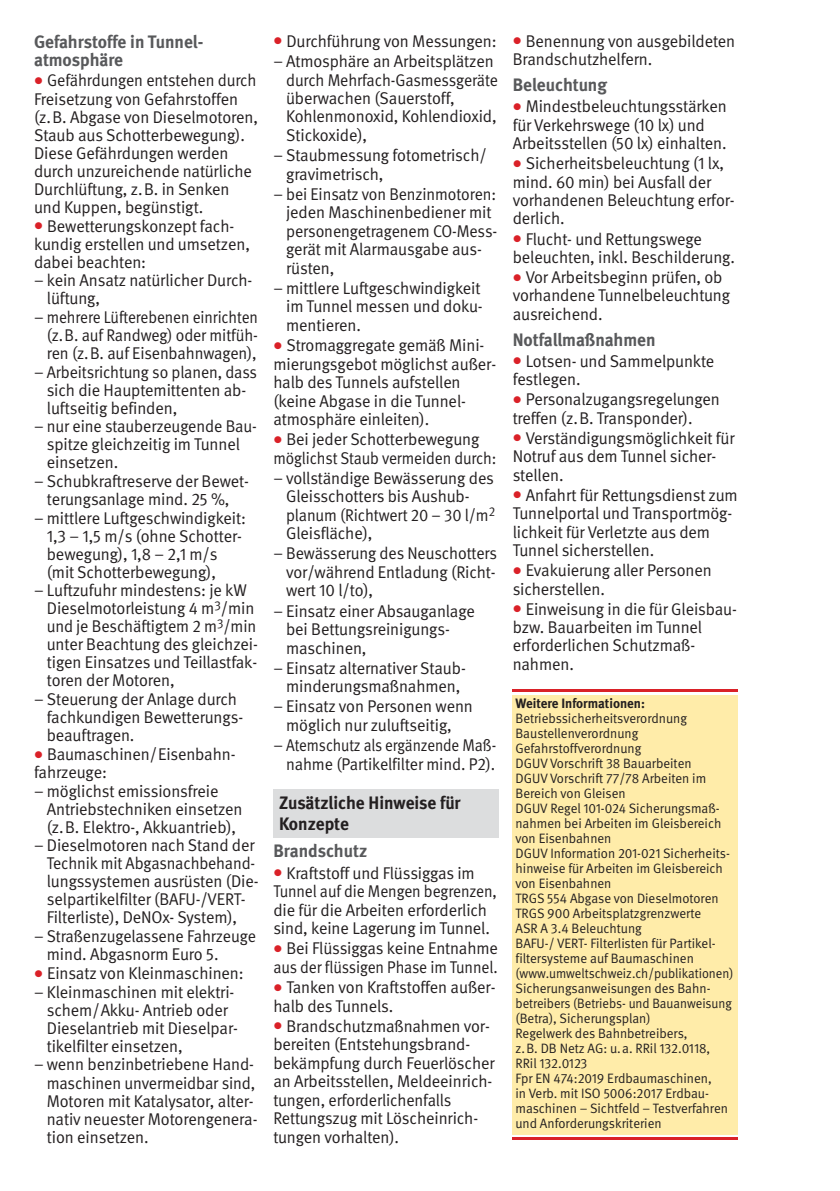
<style>
.page{position:relative;width:840px;height:1191px;background:#fff}
.page>*{position:absolute;margin:0;border:0;box-sizing:border-box;transform-origin:0 0}
.t1{font:700 18px/18px "DGUV Meta";color:#58595b}
.t2{font:700 18px/21px "DGUV Meta";letter-spacing:-.005em;color:#231f20}
.t3{font:17px/18.4px "DGUV Meta";letter-spacing:-.005em;color:#231f20}
.t4{font:17px/18px "DGUV Meta";letter-spacing:-.005em;color:#231f20;scale:.95 1}
.t5{font:13.6px/15px "DGUV Meta";color:#231f20}
.t6{font:700 13.6px "DGUV Meta";color:#231f20}
.s1{color:#da2128}
</style>
<div class="page">
<div style="left:512px;top:694px;width:225px;height:440px;background:#ffeca9"></div>
<hr style="left:512px;top:689px;width:225px;height:3px;background:#da2128">
<hr style="left:512px;top:1137px;width:225px;height:3px;background:#da2128">
<div style="left:273px;top:789px;width:225px;height:48px;background:#dcddde"></div>
<p class="t1" style="left:34px;top:34px;width:171px">Gefahrstoffe in Tunnel - atmosphäre</p>
<p class="t4" style="left:34px;top:73px;width:237px"><span class="s1">●</span> Gefährdungen entstehen durch<br>Freisetzung von Gefahr stoffen (z.B. Abgase von Dieselmotoren,<br>Staub aus Schotterbewegung).<br>Diese Gefährdungen werden durch unzureichende natürliche<br>Durchlüftung, z.B. in Senken und Kuppen, begünstigt.</p>
<p class="t3" style="left:34px;top:218px;width:217px"><span class="s1">●</span> Bewetterungskonzept fach&shy;kundig erstellen und umsetzen, dabei beachten:</p>
<p class="t3" style="left:47px;top:273px;width:207px;text-indent:-13px">– kein Ansatz natürlicher Durch&shy;lüftung,</p>
<p class="t3" style="left:47px;top:309px;width:212px;text-align:justify;text-indent:-13px">– mehrere Lüfterebenen einrichten (z.B. auf Randweg) oder mitfüh - ren (z.B. auf Eisenbahnwagen),</p>
<p class="t3" style="left:47px;top:364px;width:212px;text-indent:-13px">– Arbeitsrichtung so planen, dass sich die Hauptemittenten ab&shy;luftseitig befinden,</p>
<p class="t3" style="left:47px;top:419px;width:211px;text-indent:-13px">– nur eine stauberzeugende Bau - spitze gleichzeitig im Tunnel einsetzen.</p>
<p class="t3" style="left:34px;top:473px;width:216px;text-align:center">– Schubkraftreserve der Bewet&shy;terungsanlage mind. 25 %,</p>
<p class="t3" style="left:47px;top:510px;width:200px;text-indent:-13px">– mittlere Luftgeschwindigkeit:<br>1,3 – 1,5 m/s (ohne Schotter&shy;bewegung), 1,8 – 2,1 m/s (mit Schotterbewegung),</p>
<p class="t3" style="left:47px;top:582px;width:212px;text-indent:-13px">– Luftzufuhr mindestens: je kW<br>Dieselmotorleistung 4 m<sup>3</sup>/min und je Beschäftigtem 2 m<sup>3</sup>/min unter Beachtung des gleichzei&shy;tigen Einsatzes und Teillastfak&shy;toren der Motoren,</p>
<p class="t3" style="left:47px;top:691px;width:198px;text-indent:-13px">– Steuerung der Anlage durch fach kundigen Bewetterungs&shy;beauftragen.</p>
<p class="t3" style="left:34px;top:746px;width:203px"><span class="s1">●</span> Baumaschinen/Eisenbahn&shy;fahrzeuge:</p>
<p class="t3" style="left:47px;top:783px;width:197px;text-indent:-13px">– möglichst emissionsfreie<br>Antriebstechniken einsetzen (z.B. Elektro-, Akkuantrieb),</p>
<p class="t3" style="left:47px;top:837px;width:213px;text-indent:-13px">– Dieselmotoren nach Stand der<br>Technik mit Abgasnachbehand - lungssystemen ausrüsten (Die&shy;selpartikelfilter (BAFU-/VERT-<br>Filterliste), DeNOx- System),</p>
<p class="t3" style="left:47px;top:928px;width:210px;text-indent:-13px">– Straßenzugelassene Fahrzeuge mind. Abgasnorm Euro 5.</p>
<p class="t3" style="left:34px;top:965px;width:211px"><span class="s1">●</span> Einsatz von Kleinmaschinen:</p>
<p class="t3" style="left:47px;top:984px;width:192px;text-indent:-13px">– Kleinmaschinen mit elektri&shy;schem/Akku- Antrieb oder<br>Dieselantrieb mit Dieselpar - tikelfilter einsetzen,</p>
<p class="t3" style="left:47px;top:1056px;width:212px;text-indent:-13px">– wenn benzinbetriebene Hand&shy;maschinen unvermeidbar sind,<br>Motoren mit Katalysator, alter&shy;nativ neuester Motorengenera&shy;tion einsetzen.</p>
<p class="t3" style="left:273px;top:33px;width:224px"><span class="s1">●</span> Durchführung von Messungen:</p>
<p class="t3" style="left:286px;top:53px;width:213px;text-indent:-13px">– Atmosphäre an Arbeitsplätzen durch Mehrfach-Gasmess geräte überwachen (Sauerstoff,<br>Kohlenmonoxid, Kohlendioxid,<br>Stickoxide),</p>
<p class="t3" style="left:286px;top:147px;width:202px;text-indent:-13px">– Staubmessung fotometrisch/ gravimetrisch,</p>
<p class="t3" style="left:286px;top:186px;width:212px;text-indent:-13px">– bei Einsatz von Benzinmotoren: jeden Maschinenbediener mit personengetragenem CO-Mess - gerät mit Alarmausgabe aus&shy;rüsten,</p>
<p class="t3" style="left:286px;top:280px;width:198px;text-indent:-13px">– mittlere Luftgeschwindigkeit im Tunnel messen und doku&shy;mentieren.</p>
<p class="t3" style="left:273px;top:337px;width:224px"><span class="s1">●</span> Stromaggregate gemäß Mini&shy;mierungsgebot möglichst außer&shy;halb des Tunnels aufstellen (keine Abgase in die Tunnel - atmosphäre einleiten).</p>
<p class="t3" style="left:273px;top:431px;width:224px"><span class="s1">●</span> Bei jeder Schotterbewegung möglichst Staub vermeiden durch:</p>
<p class="t3" style="left:286px;top:470px;width:210px;text-indent:-13px">– vollständige Bewässerung des<br>Gleisschotters bis Aushub - planum (Richtwert 20 – 30 l/m<sup>2<br></sup>Gleisfläche),</p>
<p class="t3" style="left:286px;top:545px;width:212px;text-align:justify;text-indent:-13px">– Bewässerung des Neuschotters vor/während Entladung (Richt&shy;wert 10 l/to),</p>
<p class="t3" style="left:286px;top:603px;width:190px;text-indent:-13px">– Einsatz einer Absauganlage bei Bettungsreinigungs - maschinen,</p>
<p class="t3" style="left:273px;top:660px;width:194px;text-align:center">– Einsatz alternativer Staub - minderungsmaßnahmen,</p>
<p class="t3" style="left:273px;top:698px;width:201px;text-align:center">– Einsatz von Personen wenn möglich nur zuluftseitig,</p>
<p class="t3" style="left:273px;top:737px;width:224px;text-align:right">– Atemschutz als ergänzende Maß - nahme (Partikelfilter mind. P2).</p>
<p class="t2" style="left:279px;top:794px;width:183px">Zusätzliche Hinweise für<br>Konzepte</p>
<p class="t1" style="left:273px;top:843px;width:95px">Brandschutz</p>
<p class="t3" style="left:273px;top:865px;width:225px"><span class="s1">●</span> Kraftstoff und Flüssiggas im<br>Tunnel auf die Mengen begrenzen, die für die Arbeiten erforderlich sind, keine Lagerung im Tunnel.</p>
<p class="t3" style="left:273px;top:940px;width:226px"><span class="s1">●</span> Bei Flüssiggas keine Entnahme aus der flüssigen Phase im Tunnel.</p>
<p class="t3" style="left:273px;top:979px;width:223px"><span class="s1">●</span> Tanken von Kraftstoffen außer&shy;halb des Tunnels.</p>
<p class="t3" style="left:273px;top:1017px;width:223px"><span class="s1">●</span> Brandschutzmaßnahmen vor&shy;bereiten (Entstehungsbrand - bekämpfung durch Feuerlöscher an Arbeitsstellen, Meldeeinrich&shy;tungen, erforderlichenfalls<br>Rettungs zug mit Löscheinrich&shy;tungen vorhalten).</p>
<p class="t3" style="left:512px;top:33px;width:224px"><span class="s1">●</span> Benennung von ausgebildeten<br>Brandschutzhelfern.</p>
<p class="t1" style="left:512px;top:77px;width:96px">Beleuchtung</p>
<p class="t3" style="left:512px;top:98px;width:215px"><span class="s1">●</span> Mindestbeleuchtungsstärken für Verkehrswege (10 lx) und<br>Arbeitsstellen (50 lx) einhalten.</p>
<p class="t3" style="left:512px;top:155px;width:223px"><span class="s1">●</span> Sicherheitsbeleuchtung (1 lx, mind. 60 min) bei Ausfall der vorhandenen Beleuchtung erfor&shy;derlich.</p>
<p class="t3" style="left:512px;top:231px;width:224px"><span class="s1">●</span> Flucht- und Rettungswege beleuchten, inkl. Beschilderung.</p>
<p class="t3" style="left:512px;top:269px;width:219px"><span class="s1">●</span> Vor Arbeitsbeginn prüfen, ob vorhandene Tunnelbeleuchtung ausreichend.</p>
<p class="t1" style="left:512px;top:332px;width:144px">Notfallmaßnahmen</p>
<p class="t3" style="left:512px;top:353px;width:203px"><span class="s1">●</span> Lotsen- und Sammelpunkte festlegen.</p>
<p class="t3" style="left:512px;top:391px;width:209px"><span class="s1">●</span> Personalzugangsregelungen treffen (z.B. Transponder).</p>
<p class="t3" style="left:512px;top:430px;width:223px"><span class="s1">●</span> Verständigungsmöglichkeit für<br>Notruf aus dem Tunnel sicher&shy;stellen.</p>
<p class="t3" style="left:512px;top:487px;width:226px"><span class="s1">●</span> Anfahrt für Rettungsdienst zum<br>Tunnelportal und Transportmög&shy;lichkeit für Verletzte aus dem<br>Tunnel sicherstellen.</p>
<p class="t3" style="left:512px;top:562px;width:200px"><span class="s1">●</span> Evakuierung aller Personen sicherstellen.</p>
<p class="t3" style="left:512px;top:601px;width:226px"><span class="s1">●</span> Einweisung in die für Gleisbau&shy;bzw. Bauarbeiten im Tunnel erforderlichen Schutzmaß - nahmen.</p>
<p class="t6" style="left:515px;top:698px;width:131px">Weitere Informationen:</p>
<p class="t5" style="left:515px;top:711px;width:219px">Betriebssicherheitsverordnung<br>Baustellenverordnung<br>Gefahrstoffverordnung<br>DGUV Vorschrift 38 Bauarbeiten<br>DGUV Vorschrift 77/78 Arbeiten im<br>Bereich von Gleisen<br>DGUV Regel 101-024 Sicherungsmaß&shy;nahmen bei Arbeiten im Gleisbereich von Eisenbahnen<br>DGUV Information 201-021 Sicherheits&shy;hinweise für Arbeiten im Gleisbereich von Eisenbahnen<br>TRGS 554 Abgase von Dieselmotoren<br>TRGS 900 Arbeitsplatzgrenzwerte<br>ASR A 3.4 Beleuchtung<br>BAFU-/ VERT- Filterlisten für Partikel - filtersysteme auf Baumaschinen (www.umweltschweiz.ch/publikationen)<br>Sicherungsanweisungen des Bahn - betreibers (Betriebs- und Bauanweisung (Betra), Sicherungsplan)<br>Regelwerk des Bahnbetreibers,<br>z.B. DB Netz AG: u.a. RRil 132.0118,<br>RRil 132.0123<br>Fpr EN 474:2019 Erdbaumaschinen,<br>in Verb. mit ISO 5006:2017 Erdbau - maschinen – Sichtfeld – Testverfahren und Anforderungskriterien</p>
</div>
